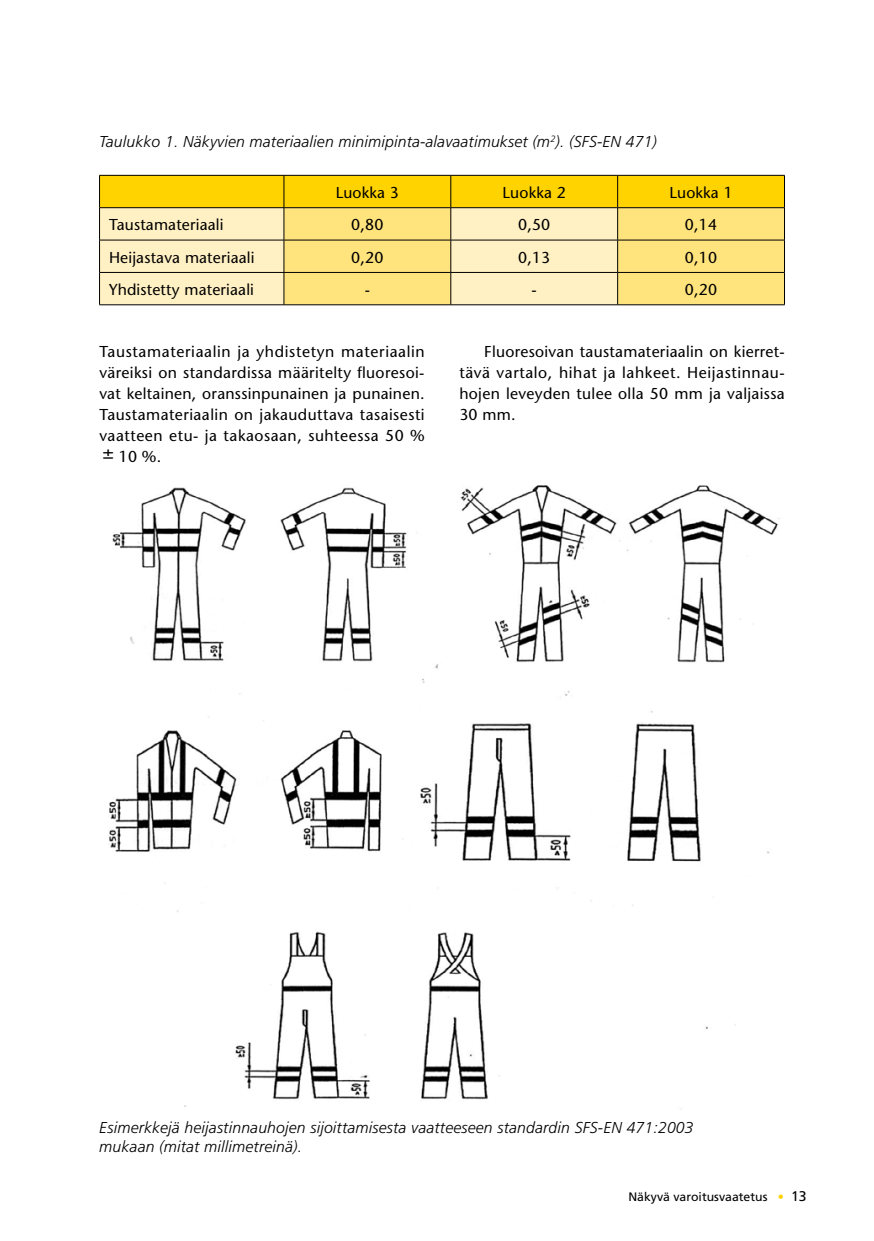
<style>
.page{position:relative;width:874px;height:1241px;background:#fff}
.page>*{position:absolute;margin:0;border:0;box-sizing:border-box;transform-origin:0 0}
.t1{font:15.75px/21px "Stone Sans";letter-spacing:.025em;color:#000;text-align:justify}
.t2{font:italic 300 15.75px/19.2px "Frutiger";letter-spacing:.01em;color:#000}
.t3{font:12.25px "Frutiger";color:#000}
.s1{color:#ffd300}
.s2{font-size:14px}
</style>
<div class="page">
<img style="left:109px;top:485px;width:671px;height:625px">
<div style="left:99px;top:175px;width:185px;height:33px;background:#ffd300"></div>
<div style="left:284px;top:176px;width:499px;height:31px;background:#ffd300"></div>
<div style="left:100px;top:208px;width:183px;height:96px;background:#fff1c4"></div>
<svg style="left:284px;top:208px;width:499px;height:96px;background:#fce693"></svg>
<hr style="left:99px;top:175px;width:185px;height:1px;background:#000">
<hr style="left:99px;top:175px;width:1px;height:32px;background:#000">
<hr style="left:284px;top:175px;width:166px;height:1px;background:#000">
<hr style="left:283px;top:175px;width:1px;height:32px;background:#000">
<hr style="left:450px;top:175px;width:167px;height:1px;background:#000">
<hr style="left:450px;top:175px;width:1px;height:32px;background:#000">
<hr style="left:617px;top:175px;width:167px;height:1px;background:#000">
<hr style="left:617px;top:175px;width:1px;height:32px;background:#000">
<hr style="left:783px;top:175px;width:1px;height:32px;background:#000">
<hr style="left:99px;top:207px;width:185px;height:1px;background:#000">
<hr style="left:99px;top:208px;width:1px;height:32px;background:#000">
<hr style="left:284px;top:207px;width:166px;height:1px;background:#000">
<hr style="left:283px;top:208px;width:1px;height:32px;background:#000">
<hr style="left:450px;top:207px;width:167px;height:1px;background:#000">
<hr style="left:450px;top:208px;width:1px;height:32px;background:#000">
<hr style="left:617px;top:207px;width:167px;height:1px;background:#000">
<hr style="left:617px;top:208px;width:1px;height:32px;background:#000">
<hr style="left:783px;top:208px;width:1px;height:32px;background:#000">
<hr style="left:99px;top:240px;width:185px;height:1px;background:#000">
<hr style="left:99px;top:240px;width:1px;height:32px;background:#000">
<hr style="left:284px;top:240px;width:166px;height:1px;background:#000">
<hr style="left:283px;top:240px;width:1px;height:32px;background:#000">
<hr style="left:450px;top:240px;width:167px;height:1px;background:#000">
<hr style="left:450px;top:240px;width:1px;height:32px;background:#000">
<hr style="left:617px;top:240px;width:167px;height:1px;background:#000">
<hr style="left:617px;top:240px;width:1px;height:32px;background:#000">
<hr style="left:783px;top:240px;width:1px;height:32px;background:#000">
<hr style="left:99px;top:272px;width:185px;height:1px;background:#000">
<hr style="left:99px;top:272px;width:1px;height:32px;background:#000">
<hr style="left:284px;top:272px;width:166px;height:1px;background:#000">
<hr style="left:283px;top:272px;width:1px;height:32px;background:#000">
<hr style="left:450px;top:272px;width:167px;height:1px;background:#000">
<hr style="left:450px;top:272px;width:1px;height:32px;background:#000">
<hr style="left:617px;top:272px;width:167px;height:1px;background:#000">
<hr style="left:617px;top:272px;width:1px;height:32px;background:#000">
<hr style="left:783px;top:272px;width:1px;height:32px;background:#000">
<hr style="left:99px;top:304px;width:185px;height:1px;background:#000">
<hr style="left:284px;top:304px;width:166px;height:1px;background:#000">
<hr style="left:450px;top:304px;width:167px;height:1px;background:#000">
<hr style="left:617px;top:304px;width:167px;height:1px;background:#000">
<p class="t2" style="left:99px;top:132px;width:559px">Taulukko 1. Näkyvien materiaalien minimipinta-alavaatimukset (m<sup>2</sup>). (SFS-EN 471)</p>
<p class="t1" style="left:335px;top:182px;width:65px">Luokka 3</p>
<p class="t1" style="left:502px;top:182px;width:65px">Luokka 2</p>
<p class="t1" style="left:669px;top:182px;width:65px">Luokka 1</p>
<p class="t1" style="left:109px;top:214px;width:116px">Taustamateriaali</p>
<p class="t1" style="left:351px;top:214px;width:34px">0,80</p>
<p class="t1" style="left:518px;top:214px;width:34px">0,50</p>
<p class="t1" style="left:684px;top:214px;width:34px">0,14</p>
<p class="t1" style="left:109px;top:246px;width:147px">Heijastava materiaali</p>
<p class="t1" style="left:351px;top:246px;width:34px">0,20</p>
<p class="t1" style="left:518px;top:246px;width:34px">0,13</p>
<p class="t1" style="left:684px;top:246px;width:34px">0,10</p>
<p class="t1" style="left:109px;top:279px;width:146px">Yhdistetty materiaali</p>
<p class="t1" style="left:364px;top:279px;width:7px">-</p>
<p class="t1" style="left:531px;top:279px;width:7px">-</p>
<p class="t1" style="left:684px;top:279px;width:34px">0,20</p>
<p class="t1" style="left:99px;top:341px;width:327px">Taustamateriaalin ja yhdistetyn materiaalin</p>
<p class="t1" style="left:99px;top:362px;width:326px">väreiksi on standardissa määritelty fluoresoi-</p>
<p class="t1" style="left:99px;top:383px;width:327px">vat keltainen, oranssinpunainen ja punainen.</p>
<p class="t1" style="left:99px;top:404px;width:326px">Taustamateriaalin on jakauduttava tasaisesti</p>
<p class="t1" style="left:99px;top:425px;width:327px">vaatteen etu- ja takaosaan, suhteessa 50 %</p>
<p class="t1" style="left:119px;top:446px;width:44px">10 %.</p>
<p class="t1" style="left:459px;top:341px;width:327px;text-indent:25px">Fluoresoivan taustamateriaalin on kierret&shy;tävä vartalo, hihat ja lahkeet. Heijastinnau&shy;hojen leveyden tulee olla 50 mm ja valjaissa 30 mm.</p>
<p class="t2" style="left:99px;top:1117px;width:595px">Esimerkkejä heijastinnauhojen sijoittamisesta vaatteeseen standardin SFS-EN 471:2003 mukaan (mitat millimetreinä).</p>
<p class="t3" style="left:628px;top:1189px;width:180px">Näkyvä varoitusvaatetus <span class="s1">•</span> <span class="s2">13</span></p>
</div>
